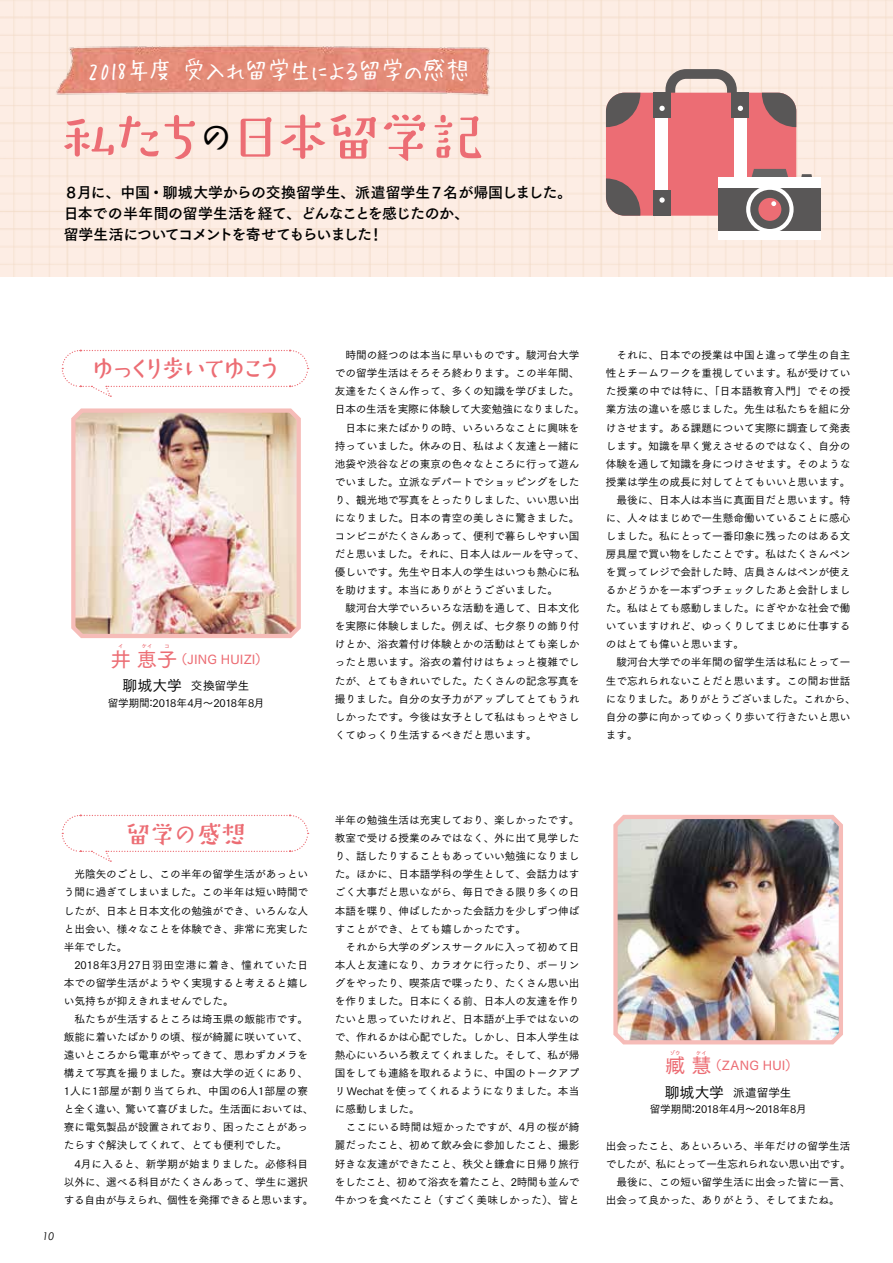
<style>
.page{position:relative;width:893px;height:1263px;background:#fff}
.page>*{position:absolute;margin:0;border:0;box-sizing:border-box;transform-origin:0 0}
.t1{font:51.45px "DS Uminwalk";letter-spacing:-.01em;color:#ec6d74}
.t2{font:23.85px "DS Uminwalk";letter-spacing:-.225em;color:#ec6d74}
.t3{font:23.85px "DS Uminwalk";letter-spacing:-.16em;color:#ec6d74}
.t4{font:23.4px "Hui Font P";letter-spacing:-.065em;color:#fff}
.t5{font:20.25px "Tsuku Go Pr 5 D";color:#ec6d74}
.t6{font:14.85px/21.3px "Tsuku Go Pro B";letter-spacing:-.02em;color:#000}
.t7{font:12.75px "Tsuku Go Pr 5 D";letter-spacing:.015em;color:#ec6d74}
.t8{font:11.7px "Tsuku Go Pro M";letter-spacing:-.005em;color:#000}
.t9{font:10.65px/18px "Tsuku Go Pro M";color:#000}
.t10{font:10.65px "Tsuku Go Pro M";letter-spacing:-.02em;color:#000}
.t11{font:italic 10.65px "Century Gothic";color:#000}
.t12{font:5.25px "Tsuku Go Pr 5 D";color:#ec6d74}
.s1{font-size:35.1px;color:#000}
.s2{font-size:14.85px}
</style>
<div class="page">
<div style="left:0;top:0;width:893px;height:276px;background:#fdede4"></div>
<img style="left:49px;top:37px;width:448px;height:65px">
<svg style="left:61px;top:349px;width:248px;height:48px"></svg>
<svg style="left:61px;top:814px;width:248px;height:48px"></svg>
<img style="left:71px;top:408px;width:230px;height:230px">
<img style="left:613px;top:814px;width:230px;height:231px">
<div style="left:606px;top:93px;width:190px;height:123px;background:#ec6d74;border-radius:19px"></div>
<svg style="left:606px;top:93px;width:34px;height:34px"></svg>
<svg style="left:606px;top:178px;width:34px;height:38px"></svg>
<svg style="left:762px;top:93px;width:34px;height:34px"></svg>
<div style="left:656px;top:113px;width:12px;height:84px;background:#fff"></div>
<div style="left:653px;top:93px;width:18px;height:25px;background:#595757"></div>
<div style="left:653px;top:190px;width:18px;height:26px;background:#595757"></div>
<svg style="left:659px;top:197px;width:6px;height:6px"></svg>
<div style="left:734px;top:113px;width:12px;height:84px;background:#fff"></div>
<div style="left:731px;top:93px;width:18px;height:25px;background:#595757"></div>
<svg style="left:659px;top:69px;width:84px;height:42px"></svg>
<div style="left:719px;top:177px;width:102px;height:62px;background:#fff"></div>
<div style="left:719px;top:188px;width:102px;height:43px;background:#595757"></div>
<svg style="left:746px;top:186px;width:48px;height:47px"></svg>
<div style="left:750px;top:190px;width:39px;height:39px;background:#595757;border-radius:50%"></div>
<div style="left:758px;top:198px;width:23px;height:23px;background:#ec6d74;border-radius:50%"></div>
<svg style="left:750px;top:169px;width:62px;height:47px"></svg>
<h3 class="t4" style="left:87px;top:55px;width:384px">2018年度 受入れ留学生による留学の感想</h3>
<h1 class="t1" style="left:63px;top:111px;width:421px">私たち<span class="s1">の</span>日本留学記</h1>
<h3 class="t6" style="left:64px;top:180px;width:510px">8月に、中国・聊城大学からの交換留学生、派遣留学生7名が帰国しました。日本での半年間の留学生活を経て、どんなことを感じたのか、<br>留学生活についてコメントを寄せてもらいました！</h3>
<h2 class="t2" style="left:91px;top:356px;width:192px">ゆっくり歩いてゆこう</h2>
<p class="t12" style="left:118px;top:642px;width:7px">イ</p>
<p class="t12" style="left:142px;top:642px;width:12px">ケイ</p>
<p class="t12" style="left:165px;top:642px;width:7px">コ</p>
<h3 class="t5" style="left:111px;top:641px;width:68px">井恵子</h3>
<p class="t7" style="left:175px;top:648px;width:94px">（JING HUIZI）</p>
<p class="t8" style="left:123px;top:676px;width:128px"><span class="s2">聊城大学</span> 交換留学生</p>
<p class="t10" style="left:108px;top:694px;width:158px">留学期間：2018年4月～2018年8月</p>
<p class="t9" style="left:335px;top:345px;width:251px">　時間の経つのは本当に早いものです。駿河台大学での留学生活はそろそろ終わります。この半年間、友達をたくさん作って、多くの知識を学びました。日本の生活を実際に体験して大変勉強になりました。　日本に来たばかりの時、いろいろなことに興味を持っていました。休みの日、私はよく友達と一緒に池袋や渋谷などの東京の色々なところに行って遊んでいました。立派なデパートでショッピングをしたり、観光地で写真をとったりしました、いい思い出になりました。日本の青空の美しさに驚きました。コンビニがたくさんあって、便利で暮らしやすい国だと思いました。それに、日本人はルールを守って、優しいです。先生や日本人の学生はいつも熱心に私を助けます。本当にありがとうございました。<br>　駿河台大学でいろいろな活動を通して、日本文化を実際に体験しました。例えば、七夕祭りの飾り付けとか、浴衣着付け体験とかの活動はとても楽しかったと思います。浴衣の着付けはちょっと複雑でしたが、とてもきれいでした。たくさんの記念写真を撮りました。自分の女子力がアップしてとてもうれしかったです。今後は女子として私はもっとやさしくてゆっくり生活するべきだと思います。</p>
<p class="t9" style="left:606px;top:345px;width:251px">　それに、日本での授業は中国と違って学生の自主性とチームワークを重視しています。私が受けていた授業の中では特に、「日本語教育入門」でその授業方法の違いを感じました。先生は私たちを組に分けさせます。ある課題について実際に調査して発表します。知識を早く覚えさせるのではなく、自分の体験を通して知識を身につけさせます。そのような授業は学生の成長に対してとてもいいと思います。　最後に、日本人は本当に真面目だと思います。特に、人々はまじめで一生懸命働いていることに感心しました。私にとって一番印象に残ったのはある文房具屋で買い物をしたことです。私はたくさんペンを買ってレジで会計した時、店員さんはペンが使えるかどうかを一本ずつチェックしたあと会計しました。私はとても感動しました。にぎやかな社会で働いていますけれど、ゆっくりしてまじめに仕事するのはとても偉いと思います。<br>　駿河台大学での半年間の留学生活は私にとって一生で忘れられないことだと思います。この間お世話になりました。ありがとうございました。これから、自分の夢に向かってゆっくり歩いて行きたいと思います。</p>
<h2 class="t3" style="left:126px;top:822px;width:121px">留学の感想</h2>
<p class="t9" style="left:64px;top:864px;width:251px">　光陰矢のごとし、この半年の留学生活があっという間に過ぎてしまいました。この半年は短い時間でしたが、日本と日本文化の勉強ができ、いろんな人と出会い、様々なことを体験でき、非常に充実した半年でした。<br>　2018年3月27日羽田空港に着き、憧れていた日本での留学生活がようやく実現すると考えると嬉しい気持ちが抑えきれませんでした。<br>　私たちが生活するところは埼玉県の飯能市です。飯能に着いたばかりの頃、桜が綺麗に咲いていて、遠いところから電車がやってきて、思わずカメラを構えて写真を撮りました。寮は大学の近くにあり、<br>1人に1部屋が割り当てられ、中国の6人1部屋の寮と全く違い、驚いて喜びました。生活面においては、寮に電気製品が設置されており、困ったことがあったらすぐ解決してくれて、とても便利でした。<br>　4月に入ると、新学期が始まりました。必修科目以外に、選べる科目がたくさんあって、学生に選択する自由が与えられ、個性を発揮できると思います。</p>
<p class="t11" style="left:43px;top:1230px;width:13px">10</p>
<p class="t9" style="left:335px;top:810px;width:246px">半年の勉強生活は充実しており、楽しかったです。教室で受ける授業のみではなく、外に出て見学したり、話したりすることもあっていい勉強になりました。ほかに、日本語学科の学生として、会話力はすごく大事だと思いながら、毎日できる限り多くの日本語を喋り、伸ばしたかった会話力を少しずつ伸ばすことができ、とても嬉しかったです。<br>　それから大学のダンスサークルに入って初めて日本人と友達になり、カラオケに行ったり、ボーリングをやったり、喫茶店で喋ったり、たくさん思い出を作りました。日本にくる前、日本人の友達を作りたいと思っていたけれど、日本語が上手ではないので、作れるかは心配でした。しかし、日本人学生は熱心にいろいろ教えてくれました。そして、私が帰国をしても連絡を取れるように、中国のトークアプリWechatを使ってくれるようになりました。本当に感動しました。<br>　ここにいる時間は短かったですが、4月の桜が綺麗だったこと、初めて飲み会に参加したこと、撮影好きな友達ができたこと、秩父と鎌倉に日帰り旅行をしたこと、初めて浴衣を着たこと、2時間も並んで牛かつを食べたこと（すごく美味しかった）、皆と</p>
<p class="t12" style="left:670px;top:1048px;width:12px">ゾウ</p>
<p class="t12" style="left:696px;top:1048px;width:12px">ケイ</p>
<h3 class="t5" style="left:665px;top:1048px;width:48px">臧慧</h3>
<p class="t7" style="left:709px;top:1054px;width:90px">（ZANG HUI）</p>
<p class="t8" style="left:665px;top:1082px;width:128px"><span class="s2">聊城大学</span> 派遣留学生</p>
<p class="t10" style="left:650px;top:1100px;width:158px">留学期間：2018年4月～2018年8月</p>
<p class="t9" style="left:606px;top:1135px;width:246px;text-align:justify">出会ったこと、あといろいろ、半年だけの留学生活でしたが、私にとって一生忘れられない思い出です。　最後に、この短い留学生活に出会った皆に一言、出会って良かった、ありがとう、そしてまたね。</p>
</div>
